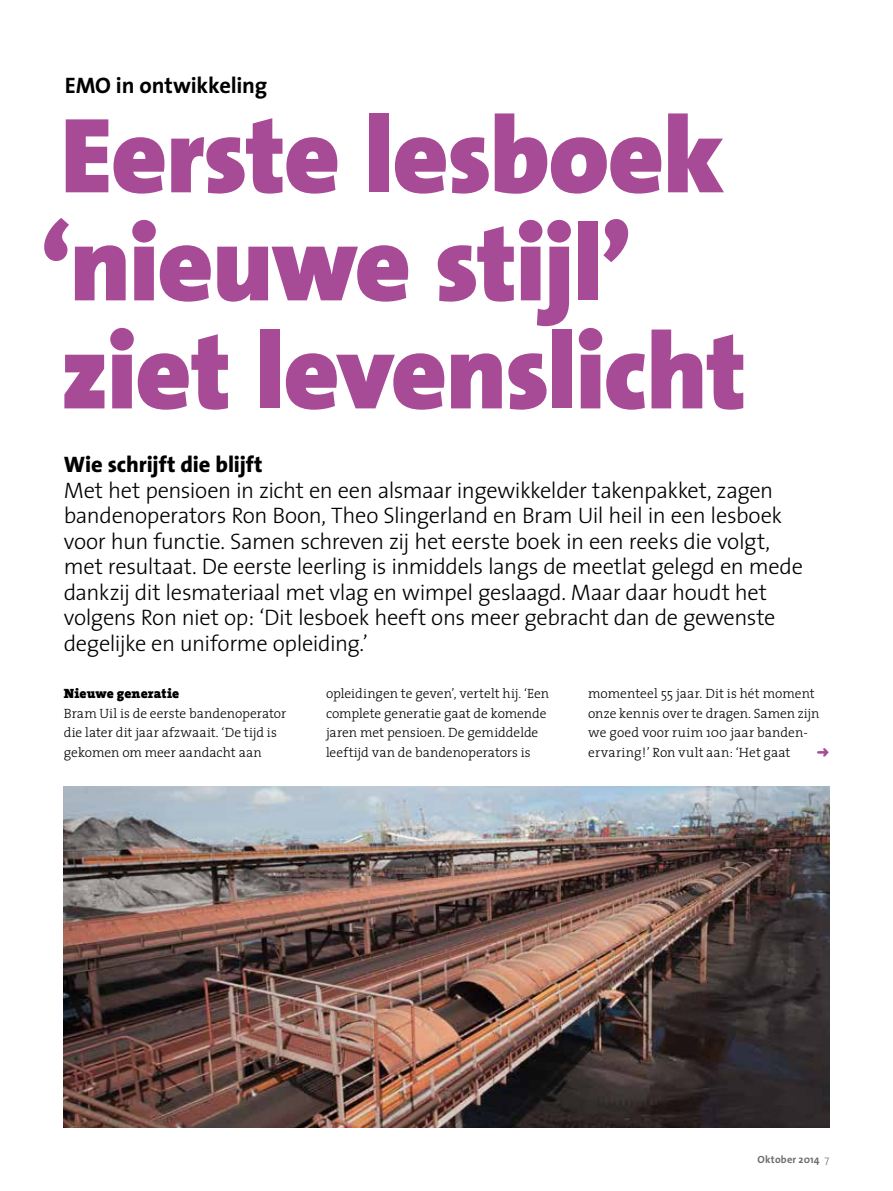
<style>
.page{position:relative;width:893px;height:1191px;background:#fff}
.page>*{position:absolute;margin:0;border:0;box-sizing:border-box;transform-origin:0 0}
.t1{font:900 108px/108px "The Sans";letter-spacing:-.015em;color:#a84b97}
.t2{font:300 22.5px/25.5px "The Sans";letter-spacing:-.02em;color:#000}
.t3{font:800 22.5px "The Sans";letter-spacing:-.005em;color:#000}
.t4{font:700 22.5px "The Sans";letter-spacing:-.01em;color:#000}
.t5{font:300 13.5px/19.5px "The Serif";color:#000}
.t6{font:900 13.5px "The Serif";letter-spacing:.005em;color:#000}
.t7{font:700 10.5px "The Sans";letter-spacing:.015em;color:#6f6f6e}
.s1{font-weight:300}
</style>
<div class="page">
<img style="left:64px;top:787px;width:765px;height:340px">
<p class="t4" style="left:65px;top:67px;width:204px">EMO in ontwikkeling</p>
<h1 class="t1" style="left:40px;top:100px;width:708px">Eerste lesboek ‘nieuwe stijl’ ziet levenslicht</h1>
<p class="t3" style="left:64px;top:446px;width:201px">Wie schrijft die blijft</p>
<p class="t2" style="left:64px;top:477px;width:741px">Met het pensioen in zicht en een alsmaar ingewikkelder takenpakket, zagen bandenoperators Ron Boon, Theo Slingerland en Bram Uil heil in een lesboek voor hun functie. Samen schreven zij het eerste boek in een reeks die volgt, met resultaat. De eerste leerling is inmiddels langs de meetlat gelegd en mede dankzij dit lesmateriaal met vlag en wimpel geslaagd. Maar daar houdt het volgens Ron niet op: ‘Dit lesboek heeft ons meer gebracht dan de gewenste degelijke en uniforme opleiding.’</p>
<p class="t6" style="left:64px;top:682px;width:117px">Nieuwe generatie</p>
<p class="t5" style="left:64px;top:703px;width:224px">Bram Uil is de eerste bandenoperator die later dit jaar afzwaait. ‘De tijd is gekomen om meer aandacht aan</p>
<p class="t5" style="left:326px;top:683px;width:225px">opleidingen te geven’, vertelt hij. ‘Een complete generatie gaat de komende jaren met pensioen. De gemiddelde leeftijd van de bandenoperators is</p>
<p class="t5" style="left:588px;top:683px;width:233px">momenteel 55 jaar. Dit is hét moment onze kennis over te dragen. Samen zijn we goed voor ruim 100 jaar banden&shy;ervaring!’ Ron vult aan: ‘Het gaat</p>
<p class="t7" style="left:757px;top:1150px;width:73px">Oktober 2014 <span class="s1">7</span></p>
</div>
